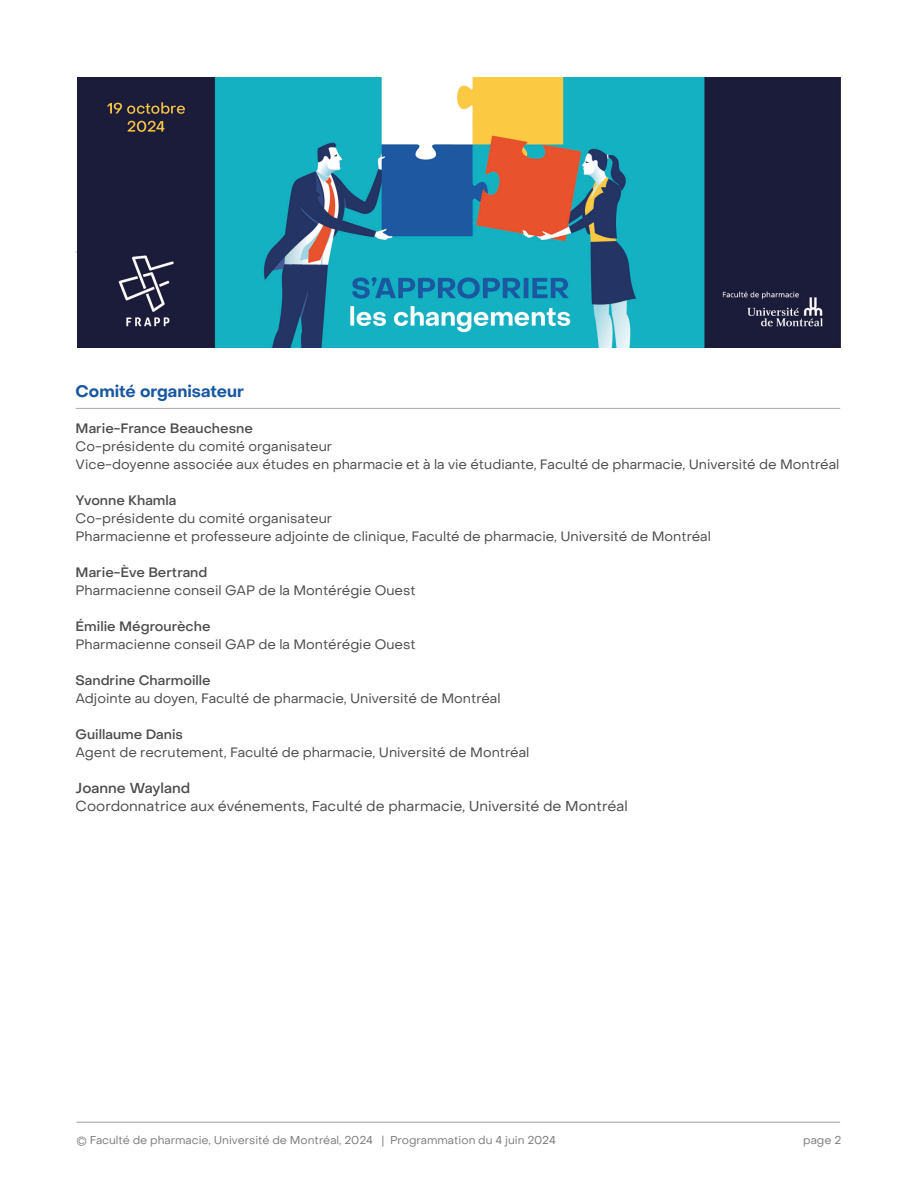
<style>
.page{position:relative;width:918px;height:1188px;background:#fff}
.page>*{position:absolute;margin:0;border:0;box-sizing:border-box;transform-origin:0 0}
.t1{font:700 16.5px "Object Sans";color:#1957a1}
.t2{font:14.25px "Object Sans";color:#4c4c4c}
.t3{font:500 14.25px "Object Sans";color:#4c4c4c}
.t4{font:13.5px "Object Sans";color:#4c4c4c}
.t5{font:500 13.5px "Object Sans";color:#4c4c4c}
.t6{font:11.25px "Object Sans";color:#7c7d7f}
</style>
<div class="page">
<hr style="left:76px;top:408px;width:764px;height:1px;background:#acadad">
<hr style="left:76px;top:252px;width:764px;height:1px;background:#acadad">
<img style="left:78px;top:78px;width:762px;height:269px">
<hr style="left:76px;top:1122px;width:764px;height:1px;background:#9d9ea0">
<p class="t1" style="left:76px;top:381px;width:170px">Comité organisateur</p>
<p class="t5" style="left:76px;top:420px;width:179px">Marie-France Beauchesne</p>
<p class="t4" style="left:76px;top:438px;width:258px">Co-présidente du comité organisateur</p>
<p class="t4" style="left:76px;top:456px;width:765px">Vice-doyenne associée aux études en pharmacie et à la vie étudiante, Faculté de pharmacie, Université de Montréal</p>
<p class="t5" style="left:76px;top:492px;width:102px">Yvonne Khamla</p>
<p class="t4" style="left:76px;top:510px;width:258px">Co-présidente du comité organisateur</p>
<p class="t4" style="left:76px;top:528px;width:637px">Pharmacienne et professeure adjointe de clinique, Faculté de pharmacie, Université de Montréal</p>
<p class="t5" style="left:76px;top:564px;width:133px">Marie-Ève Bertrand</p>
<p class="t4" style="left:76px;top:582px;width:342px">Pharmacienne conseil GAP de la Montérégie Ouest</p>
<p class="t5" style="left:76px;top:618px;width:136px">Émilie Mégrourèche</p>
<p class="t4" style="left:76px;top:636px;width:342px">Pharmacienne conseil GAP de la Montérégie Ouest</p>
<p class="t5" style="left:76px;top:672px;width:137px">Sandrine Charmoille</p>
<p class="t4" style="left:76px;top:690px;width:427px">Adjointe au doyen, Faculté de pharmacie, Université de Montréal</p>
<p class="t5" style="left:76px;top:726px;width:109px">Guillaume Danis</p>
<p class="t4" style="left:76px;top:744px;width:455px">Agent de recrutement, Faculté de pharmacie, Université de Montréal</p>
<p class="t3" style="left:76px;top:780px;width:116px">Joanne Wayland</p>
<p class="t2" style="left:76px;top:798px;width:554px">Coordonnatrice aux événements, Faculté de pharmacie, Université de Montréal</p>
<p class="t6" style="left:76px;top:1134px;width:481px">© Faculté de pharmacie, Université de Montréal, 2024 | Programmation du 4 juin 2024</p>
<p class="t6" style="left:803px;top:1134px;width:39px">page 2</p>
</div>
